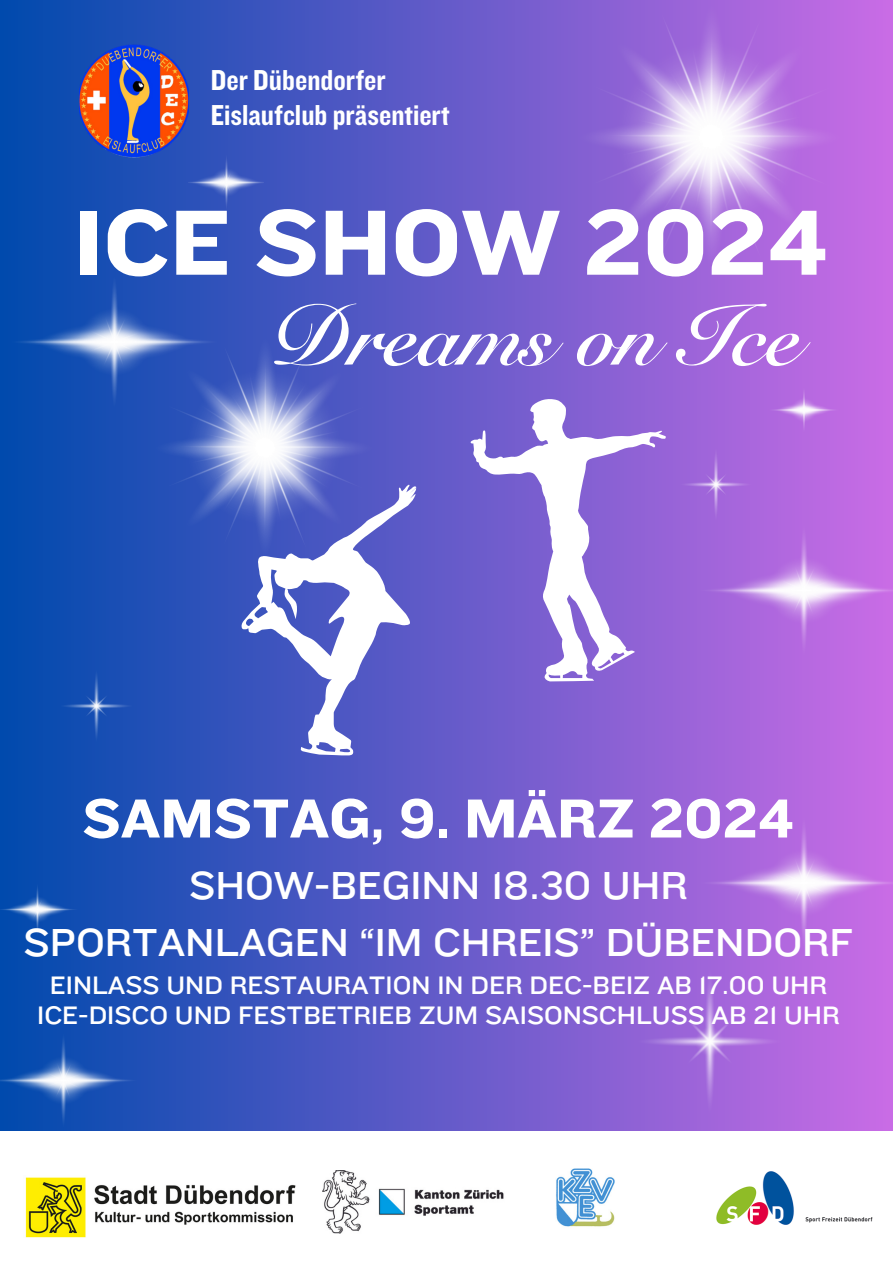
<style>
.page{position:relative;width:893px;height:1263px;background:#fff}
.page>*{position:absolute;margin:0;border:0;box-sizing:border-box;transform-origin:0 0}
.t1{font:96px "Knockout 52";color:#fff}
.t2{font:84.38px "Snell Roundhand LT Std Bd Scr";color:#fff}
.t3{font:57px "Knockout 52";color:#fff}
.t4{font:40.5px "Knockout 32";color:#fff}
.t5{font:29.92px/35.4px "Knockout 50";color:#fff}
.t6{font:26.25px "Knockout 32";color:#fff}
</style>
<div class="page">
<div style="left:0;top:0;width:893px;height:1263px;background:linear-gradient(to right,#004aad,#ca6ce6)"></div>
<img style="left:151px;top:334px;width:226px;height:226px">
<img style="left:574px;top:0;width:272px;height:271px">
<img style="left:9px;top:273px;width:212px;height:137px">
<img style="left:0;top:1031px;width:139px;height:98px">
<img style="left:698px;top:814px;width:195px;height:137px">
<img style="left:698px;top:522px;width:195px;height:137px">
<img style="left:188px;top:154px;width:76px;height:58px">
<img style="left:766px;top:386px;width:75px;height:48px">
<img style="left:0;top:882px;width:80px;height:54px">
<img style="left:635px;top:966px;width:150px;height:150px">
<img style="left:678px;top:447px;width:76px;height:75px">
<img style="left:59px;top:668px;width:75px;height:75px">
<img style="left:79px;top:43px;width:109px;height:115px">
<svg style="left:241px;top:484px;width:175px;height:271px"></svg>
<svg style="left:470px;top:399px;width:196px;height:283px"></svg>
<div style="left:0;top:1131px;width:893px;height:132px;background:#fff"></div>
<img style="left:556px;top:1168px;width:59px;height:59px">
<img style="left:25px;top:1177px;width:271px;height:61px">
<img style="left:716px;top:1171px;width:157px;height:54px">
<img style="left:323px;top:1170px;width:181px;height:63px">
<p class="t5" style="left:211px;top:61px;width:240px">Der Dübendorfer<br>Eislaufclub präsentiert</p>
<p class="t1" style="left:73px;top:183px;width:756px">ICE SHOW 2024</p>
<p class="t2" style="left:271px;top:305px;width:531px">Dreams on Ice</p>
<p class="t3" style="left:83px;top:783px;width:713px">SAMSTAG, 9. MÄRZ 2024</p>
<h1 class="t4" style="left:189px;top:860px;width:500px">SHOW-BEGINN 18.30 UHR</h1>
<p class="t4" style="left:24px;top:917px;width:831px">SPORTANLAGEN “IM CHREIS” DÜBENDORF</p>
<h2 class="t6" style="left:50px;top:969px;width:778px">EINLASS UND RESTAURATION IN DER DEC-BEIZ AB 17.00 UHR</h2>
<p class="t6" style="left:37px;top:999px;width:804px">ICE-DISCO UND FESTBETRIEB ZUM SAISONSCHLUSS AB 21 UHR</p>
</div>
